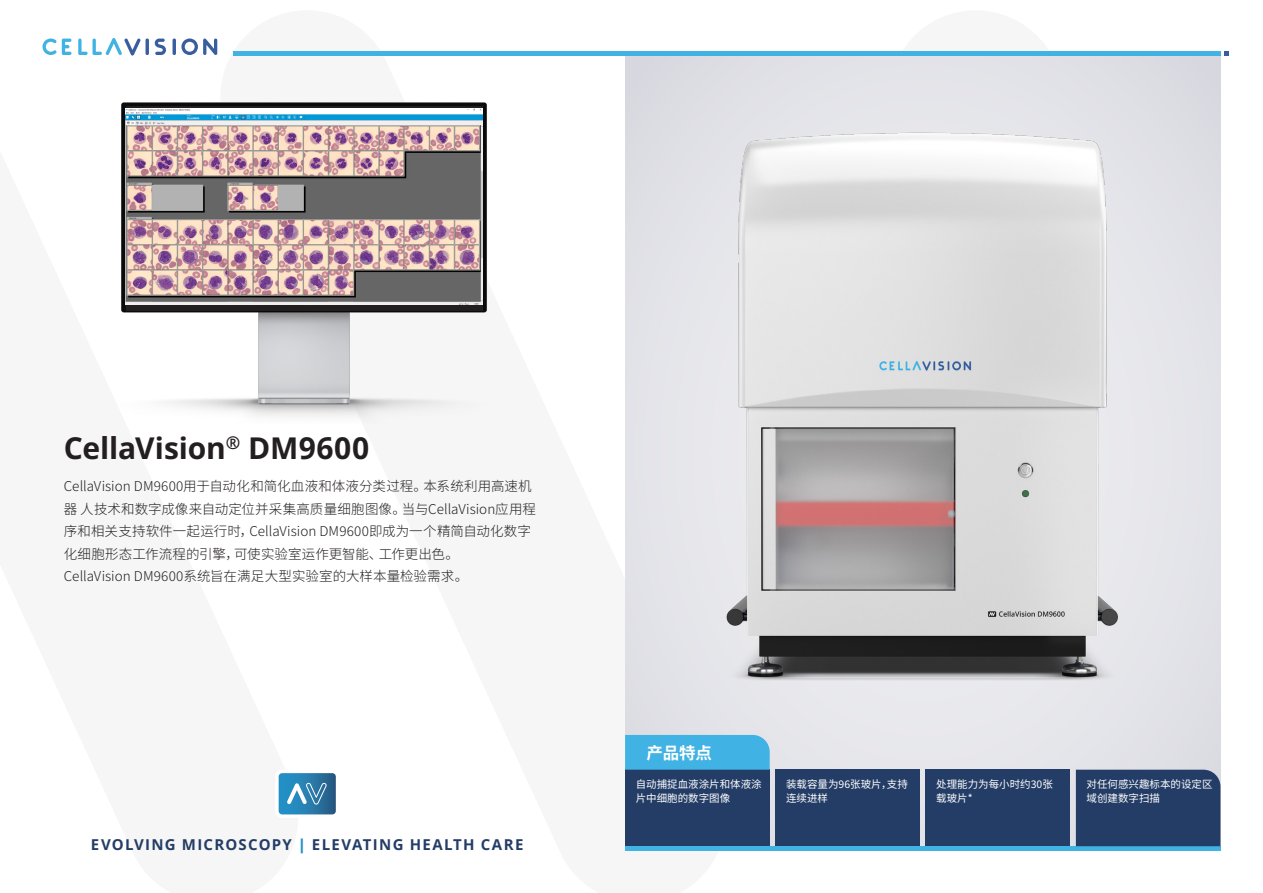
<style>
.page{position:relative;width:1263px;height:893px;background:#fff}
.page>*{position:absolute;margin:0;border:0;box-sizing:border-box;transform-origin:0 0}
.Huvudrubbe{font:700 30px "Open Sans";letter-spacing:-.005em;color:#231f20}
.Text_på_blått_fält{font:700 16.5px "Noto Sans SC";color:#fff}
.Huvudrubbe-2{font:700 15px "Open Sans";letter-spacing:.085em;color:#243d66}
.Brödtext{font:300 13.5px/22.5px "Noto Sans SC";letter-spacing:.005em;color:#231f20}
.Features{font:10.5px/13.5px "Noto Sans SC";color:#fff}
.s1{font-weight:800;color:#2190c6}
</style>
<div class="page">
<svg style="left:42px;top:38px;width:176px;height:18px"></svg>
<div style="left:625px;top:53px;width:595px;height:797px;background:#e4e4e9"></div>
<hr style="left:625px;top:846px;width:595px;height:4px;background:#40b2e3">
<hr style="left:233px;top:51px;width:987px;height:4px;background:#40b2e3">
<svg style="left:1225px;top:51px;width:4px;height:4px"></svg>
<div style="left:625px;top:770px;width:145px;height:76px;background:#243d66"></div>
<div style="left:775px;top:770px;width:145px;height:76px;background:#243d66"></div>
<div style="left:926px;top:770px;width:144px;height:76px;background:#243d66"></div>
<div style="left:1076px;top:770px;width:144px;height:76px;background:#243d66"></div>
<img style="left:726px;top:132px;width:392px;height:548px">
<div style="left:275px;top:770px;width:64px;height:48px;border:3px solid #fff;border-radius:5px"></div>
<svg style="left:277px;top:771px;width:61px;height:45px"></svg>
<img style="left:121px;top:102px;width:367px;height:322px">
<svg style="left:126px;top:106px;width:356px;height:204px;fill:#231f20"></svg>
<img style="left:126px;top:109px;width:356px;height:195px">
<div style="left:625px;top:735px;width:145px;height:35px;background:#40b2e3"></div>
<p class="Huvudrubbe" style="left:64px;top:427px;width:307px">CellaVision<sup>®</sup> DM9600</p>
<p class="Brödtext" style="left:64px;top:475px;width:474px">CellaVision DM9600用于自动化和简化血液和体液分类过程。本系统利用高速机器 人技术和数字成像来自动定位并采集高质量细胞图像。当与CellaVision应用程序和相关支持软件一起运行时，CellaVision DM9600即成为一个精简自动化数字化细胞形态工作流程的引擎，可使实验室运作更智能、工作更出色。</p>
<p class="Brödtext" style="left:64px;top:565px;width:406px">CellaVision DM9600系统旨在满足大型实验室的大样本量检验需求。</p>
<p class="Huvudrubbe-2" style="left:91px;top:834px;width:434px">EVOLVING MICROSCOPY <span class="s1">|</span> ELEVATING HEALTH CARE</p>
<p class="Text_på_blått_fält" style="left:646px;top:743px;width:67px">产品特点</p>
<p class="Features" style="left:636px;top:778px;width:127px">自动捕捉血液涂片和体液涂片中细胞的数字图像</p>
<p class="Features" style="left:786px;top:778px;width:123px">装载容量为96张玻片，支持连续进样</p>
<p class="Features" style="left:936px;top:778px;width:118px">处理能力为每小时约30张载玻片*</p>
<p class="Features" style="left:1086px;top:778px;width:127px">对任何感兴趣标本的设定区域创建数字扫描</p>
</div>
